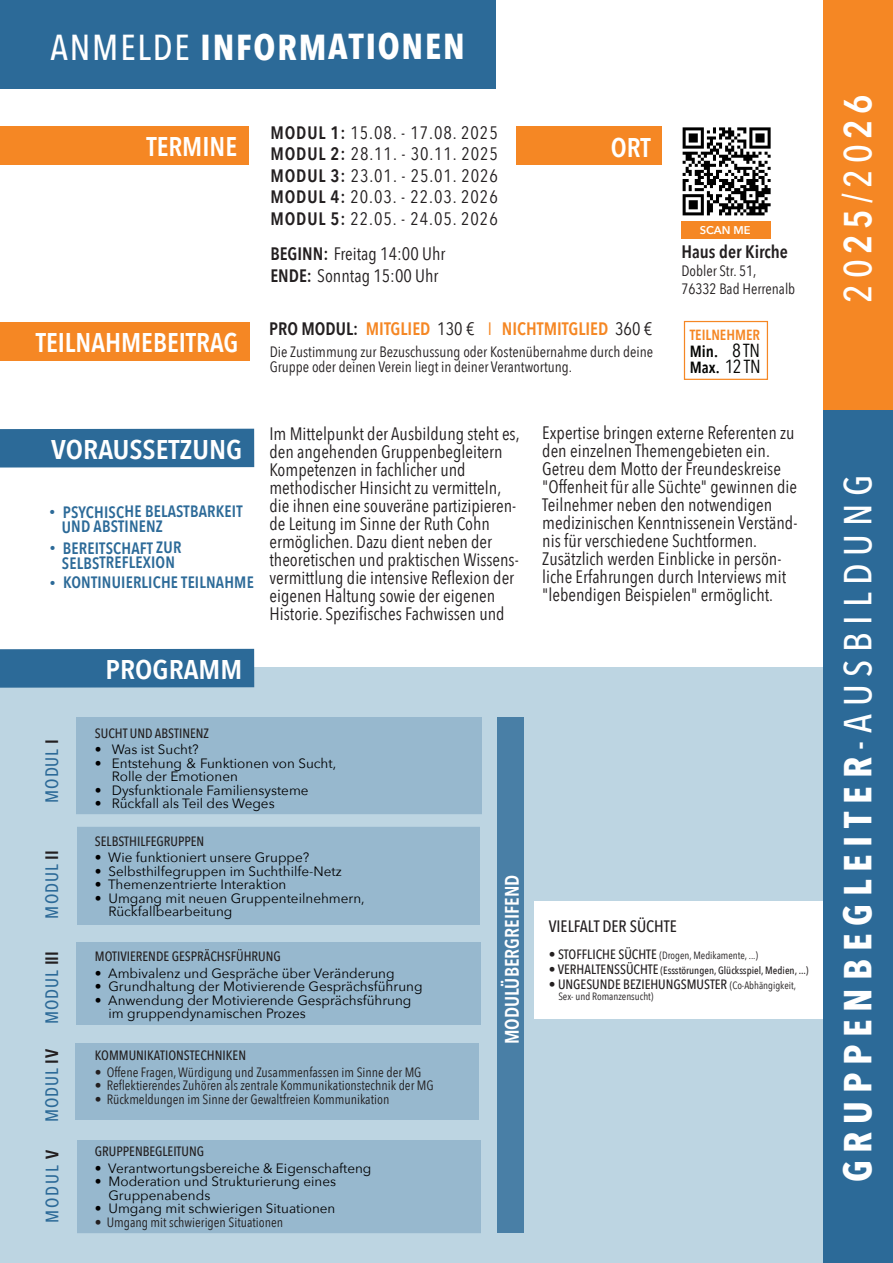
<style>
.page{position:relative;width:893px;height:1263px;background:#fff}
.page>*{position:absolute;margin:0;border:0;box-sizing:border-box;transform-origin:0 0}
.t1{font:700 39px "Avenir Next Condensed";letter-spacing:.2em;color:#fff}
.t2{font:500 39px "Avenir Next Condensed";color:#fff}
.t3{font:700 36px "Avenir Next Condensed";letter-spacing:.05em;color:#fff}
.t4{font:600 27px "Avenir Next Condensed";color:#fff}
.t5{font:600 27px "Avenir Next Condensed";color:#fff;scale:1.09 1}
.t6{font:600 19.5px "Avenir Next Condensed";letter-spacing:.005em;color:#fff}
.t7{font:18px/18px "Avenir Next Condensed";color:#231f20}
.t8{font:600 18px "Avenir Next Condensed";color:#f58724}
.t9{font:500 18px "Avenir Next Condensed";letter-spacing:.05em;color:#2c6a98}
.t10{font:600 18px "Avenir Next Condensed";color:#231f20}
.t11{font:500 16.5px "Avenir Next Condensed";color:#231f20}
.t12{font:600 16.35px/15px "Avenir Next Condensed";letter-spacing:.005em;color:#2c6a98}
.t13{font:600 16.2px/16.2px "Avenir Next Condensed";color:#040503}
.t14{font:15px/18px "Avenir Next Condensed";color:#231f20}
.t15{font:600 14.7px "Avenir Next Condensed";color:#f58724}
.t16{font:13.5px/13.5px "Avenir Next";color:#000001}
.t17{font:13.5px "Avenir Next Condensed";color:#231f20}
.t18{font:500 13.5px "Avenir Next Condensed";color:#231f20}
.t19{font:600 11.25px "Avenir Next";color:#fff}
.t20{font:10.5px "Avenir Next Condensed";color:#231f20}
.t21{font:500 10.5px "Avenir Next Condensed";color:#231f20}
.s1{font-weight:500}
.s2{font-weight:600}
.s3{color:#231f20}
.s4{font-weight:400;color:#231f20}
.s5{font-weight:400}
.s6{font-weight:400;font-size:18.9px}
.s7{font-size:11.55px}
.s8{font-weight:600;color:#231f20}
.s9{font-weight:500;font-size:13.5px}
.s10{font-size:13.5px}
.s11{font-weight:400;font-size:10.5px}
</style>
<div class="page">
<div style="left:0;top:667px;width:893px;height:596px;background:#bdd5e2"></div>
<div style="left:0;top:126px;width:248px;height:39px;background:#f58724"></div>
<div style="left:681px;top:221px;width:90px;height:18px;background:#f58724"></div>
<svg style="left:683px;top:127px;width:88px;height:88px"></svg>
<div style="left:76px;top:717px;width:406px;height:97px;background:#97b8ce"></div>
<div style="left:77px;top:827px;width:403px;height:98px;background:#97b8ce"></div>
<div style="left:76px;top:942px;width:405px;height:82px;background:#97b8ce"></div>
<div style="left:76px;top:1043px;width:403px;height:77px;background:#97b8ce"></div>
<div style="left:77px;top:1140px;width:404px;height:93px;background:#97b8ce"></div>
<div style="left:497px;top:717px;width:27px;height:515px;background:#497fa6"></div>
<div style="left:534px;top:902px;width:293px;height:117px;background:#fff"></div>
<div style="left:823px;top:0;width:70px;height:411px;background:#f58724"></div>
<div style="left:823px;top:410px;width:70px;height:853px;background:#2c6a98"></div>
<div style="left:0;top:0;width:495px;height:89px;background:#2c6a98"></div>
<div style="left:0;top:649px;width:254px;height:39px;background:#2c6a98"></div>
<div style="left:0;top:429px;width:254px;height:38px;background:#2c6a98"></div>
<div style="left:0;top:322px;width:250px;height:39px;background:#f58724"></div>
<div style="left:517px;top:127px;width:145px;height:38px;background:#f58724"></div>
<div style="left:684px;top:321px;width:84px;height:59px;border:1px solid #f58724"></div>
<h2 class="t3" style="left:51px;top:25px;width:416px"><span class="s1">ANMELDE</span> INFORMATIONEN</h2>
<h3 class="t4" style="left:146px;top:123px;width:92px">TERMINE</h3>
<p class="t7" style="left:270px;top:121px;width:229px;line-height:21.6px;text-align:justify"><span class="s2">MODUL 1:</span> 15.08. - 17.08. 2025<br><span class="s2">MODUL 2:</span> 28.11. - 30.11. 2025<br><span class="s2">MODUL 3:</span> 23.01. - 25.01. 2026<br><span class="s2">MODUL 4:</span> 20.03. - 22.03. 2026<br><span class="s2">MODUL 5:</span> 22.05. - 24.05. 2026</p>
<p class="t7" style="left:270px;top:242px;width:176px;line-height:21.6px"><span class="s2">BEGINN:</span> Freitag 14:00 Uhr<br><span class="s2">ENDE:</span> Sonntag 15:00 Uhr</p>
<h3 class="t4" style="left:611px;top:124px;width:41px">ORT</h3>
<p class="t19" style="left:700px;top:221px;width:52px">SCAN ME</p>
<p class="t10" style="left:681px;top:236px;width:108px">Haus der Kirche</p>
<p class="t14" style="left:681px;top:261px;width:115px">Dobler Str. 51,<br>76332 Bad Herrenalb</p>
<h3 class="t4" style="left:36px;top:319px;width:204px">TEILNAHMEBEITRAG</h3>
<p class="t8" style="left:269px;top:314px;width:385px"><span class="s3">PRO MODUL:</span> MITGLIED <span class="s4">130 €</span> <span class="s5">I</span> NICHTMITGLIED <span class="s4">360 €</span></p>
<p class="t15" style="left:690px;top:322px;width:72px">TEILNEHMER</p>
<p class="t14" style="left:270px;top:344px;width:385px;line-height:15px">Die Zustimmung zur Bezuschussung oder Kostenübernahme durch deine<br>Gruppe oder deinen Verein liegt in deiner Verantwortung.</p>
<p class="t13" style="left:690px;top:342px;width:72px">Min. <span class="s6">8TN<br></span>Max. <span class="s6">12TN</span></p>
<h3 class="t5" style="left:51px;top:426px;width:177px">VORAUSSETZUNG</h3>
<p class="t12" style="left:62px;top:504px;width:182px;text-indent:-12px"><span class="s7">•</span> PSYCHISCHE BELASTBARKEIT<br>UND ABSTINENZ</p>
<p class="t12" style="left:50px;top:540px;width:133px;text-align:center"><span class="s7">•</span> BEREITSCHAFT ZUR<br>SELBSTREFLEXION</p>
<p class="t12" style="left:50px;top:574px;width:206px"><span class="s7">•</span> KONTINUIERLICHE TEILNAHME</p>
<h3 class="t5" style="left:106px;top:646px;width:127px">PROGRAMM</h3>
<p class="t7" style="left:269px;top:424px;width:252px">Im Mittelpunkt der Ausbildung steht es, den angehenden Gruppenbegleitern Kompetenzen in fachlicher und methodischer Hinsicht zu vermitteln, die ihnen eine souveräne partizipieren&shy;de Leitung im Sinne der Ruth Cohn ermöglichen. Dazu dient neben der theoretischen und praktischen Wissens&shy;vermittlung die intensive Reflexion der eigenen Haltung sowie der eigenen Historie. Spezifisches Fachwissen und</p>
<p class="t7" style="left:542px;top:423px;width:257px">Expertise bringen externe Referenten zu den einzelnen Themengebieten ein.<br>Getreu dem Motto der Freundeskreise "Offenheit für alle Süchte" gewinnen die Teilnehmer neben den notwendigen medizinischen Kenntnissenein Verständ&shy;nis für verschiedene Suchtformen.<br>Zusätzlich werden Einblicke in persön&shy;liche Erfahrungen durch Interviews mit "lebendigen Beispielen" ermöglicht.</p>
<p class="t9" style="left:41px;top:803px;width:65px;rotate:-90deg">MODUL <span class="s8">I</span></p>
<p class="t9" style="left:41px;top:918px;width:70px;rotate:-90deg">MODUL <span class="s8">II</span></p>
<p class="t9" style="left:41px;top:1024px;width:74px;rotate:-90deg">MODUL <span class="s8">III</span></p>
<p class="t9" style="left:41px;top:1122px;width:75px;rotate:-90deg">MODUL <span class="s8">IV</span></p>
<p class="t9" style="left:41px;top:1223px;width:75px;rotate:-90deg">MODUL <span class="s8">V</span></p>
<p class="t18" style="left:95px;top:725px;width:116px">SUCHT UND ABSTINENZ</p>
<p class="t16" style="left:95px;top:742px;width:105px">• Was ist Sucht?</p>
<p class="t16" style="left:112px;top:755px;width:226px;text-indent:-17px">• Entstehung &amp; Funktionen von Sucht,<br>Rolle der Emotionen</p>
<p class="t16" style="left:95px;top:782px;width:215px">• Dysfunktionale Familiensysteme</p>
<p class="t16" style="left:95px;top:796px;width:181px">• Rückfall als Teil des Weges</p>
<p class="t18" style="left:95px;top:833px;width:111px">SELBSTHILFEGRUPPEN</p>
<p class="t16" style="left:95px;top:850px;width:216px">• Wie funktioniert unsere Gruppe?</p>
<p class="t16" style="left:95px;top:863px;width:248px">• Selbsthilfegruppen im Suchthilfe-Netz</p>
<p class="t16" style="left:95px;top:877px;width:193px">• Themenzentrierte Interaktion</p>
<p class="t16" style="left:108px;top:890px;width:258px;text-indent:-14px">• Umgang mit neuen Gruppenteilnehmern,<br>Rückfallbearbeitung</p>
<p class="t18" style="left:95px;top:948px;width:187px">MOTIVIERENDE GESPRÄCHSFÜHRUNG</p>
<p class="t16" style="left:95px;top:965px;width:301px">• Ambivalenz und Gespräche über Veränderung</p>
<p class="t16" style="left:95px;top:979px;width:329px">• Grundhaltung der Motivierende Gesprächsführung</p>
<p class="t16" style="left:108px;top:992px;width:304px;text-indent:-14px">• Anwendung der Motivierende Gesprächsführung im gruppendynamischen Prozes</p>
<p class="t18" style="left:95px;top:1047px;width:153px">KOMMUNIKATIONSTECHNIKEN</p>
<p class="t17" style="left:95px;top:1060px;width:328px">• Offene Fragen, Würdigung und Zusammenfassen im Sinne der MG</p>
<p class="t17" style="left:95px;top:1074px;width:340px">• Reflektierendes Zuhören als zentrale Kommunikationstechnik der MG</p>
<p class="t17" style="left:95px;top:1087px;width:296px">• Rückmeldungen im Sinne der Gewaltfreien Kommunikation</p>
<p class="t18" style="left:95px;top:1143px;width:111px">GRUPPENBEGLEITUNG</p>
<p class="t16" style="left:95px;top:1160px;width:278px">• Verantwortungsbereiche &amp; Eigenschafteng</p>
<p class="t16" style="left:108px;top:1174px;width:229px;text-indent:-14px">• Moderation und Strukturierung eines<br>Gruppenabends</p>
<p class="t16" style="left:95px;top:1201px;width:242px">• Umgang mit schwierigen Situationen</p>
<p class="t17" style="left:95px;top:1210px;width:190px">• Umgang mit schwierigen Situationen</p>
<p class="t6" style="left:495px;top:1044px;width:171px;rotate:-90deg">MODULÜBERGREIFEND</p>
<p class="t11" style="left:549px;top:916px;width:130px">VIELFALT DER SÜCHTE</p>
<p class="t20" style="left:549px;top:946px;width:211px"><span class="s9">• STOFFLICHE SÜCHTE</span> (Drogen, Medikamente, ...)</p>
<p class="t21" style="left:549px;top:964px;width:261px"><span class="s10">• VERHALTENSSÜCHTE</span> (Essstörungen, Glücksspiel, Medien, ...)</p>
<p class="t18" style="left:549px;top:976px;width:249px">• UNGESUNDE BEZIEHUNGSMUSTER <span class="s11">(Co-Abhängigkeit,</span></p>
<p class="t20" style="left:558px;top:987px;width:97px">Sex- und Romanzensucht)</p>
<h1 class="t2" style="left:834px;top:303px;width:210px;rotate:-90deg">20<span class="s2">25</span>/20<span class="s2">26</span></h1>
<h1 class="t1" style="left:834px;top:1182px;width:709px;rotate:-90deg">GRUPPENBEGLEITER<span class="s1">-AUSBILDUNG</span></h1>
</div>
